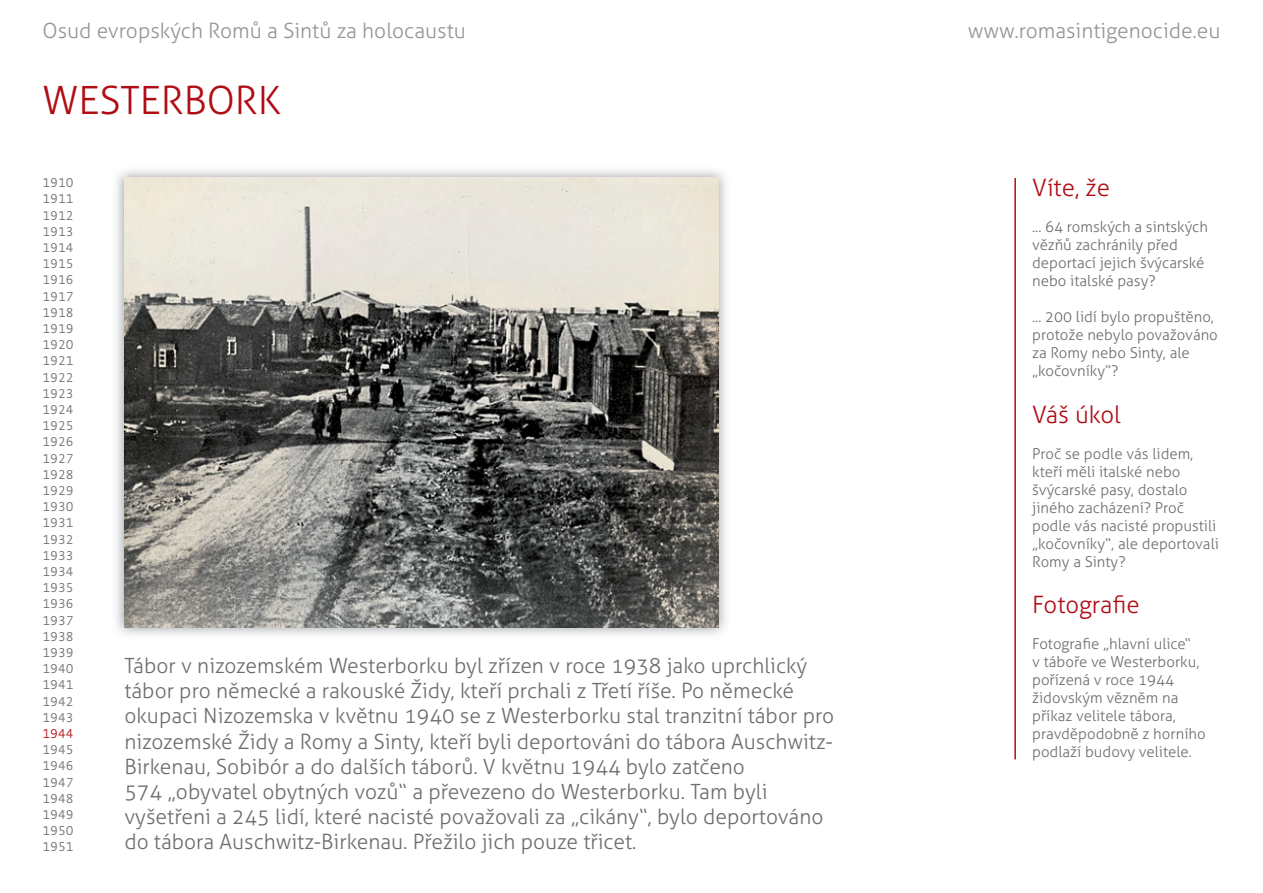
<style>
.page{position:relative;width:1263px;height:893px;background:#fff}
.page>*{position:absolute;margin:0;border:0;box-sizing:border-box;transform-origin:0 0}
.t1{font:300 39px "Aller";color:#b00d15}
.t2{font:300 24px "Aller";color:#b00d15}
.t3{font:300 21px/25.2px "Aller";color:#6c6d70}
.t4{font:300 21px "Aller";color:#939598}
.t5{font:300 15px/18px "Aller";color:#6c6d70}
.t6{font:300 13.5px/16.2px "Strada TF";color:#6c6d70;text-align:justify}
.t7{font:300 13.5px "Strada TF";color:#b00d15}
</style>
<div class="page">
<img style="left:116px;top:170px;width:610px;height:465px">
<img style="left:124px;top:178px;width:594px;height:449px">
<hr style="left:1014px;top:178px;width:2px;height:581px;background:#b00d15">
<p class="t4" style="left:43px;top:18px;width:425px">Osud evropských Romů a Sintů za holocaustu</p>
<p class="t4" style="left:968px;top:18px;width:254px">www.romasintigenocide.eu</p>
<h1 class="t1" style="left:43px;top:76px;width:240px">WESTERBORK</h1>
<p class="t6" style="left:43px;top:175px;width:33px">1910<br>1911<br>1912<br>1913<br>1914<br>1915<br>1916<br>1917<br>1918<br>1919<br>1920<br>1921<br>1922<br>1923<br>1924<br>1925<br>1926<br>1927<br>1928<br>1929<br>1930<br>1931<br>1932<br>1933<br>1934<br>1935<br>1936<br>1937<br>1938<br>1939<br>1940<br>1941<br>1942<br>1943</p>
<p class="t7" style="left:43px;top:726px;width:33px">1944</p>
<p class="t6" style="left:43px;top:742px;width:33px">1945<br>1946<br>1947<br>1948<br>1949<br>1950<br>1951</p>
<p class="t3" style="left:124px;top:653px;width:711px">Tábor v nizozemském Westerborku byl zřízen v roce 1938 jako uprchlický tábor pro německé a rakouské Židy, kteří prchali z Třetí říše. Po německé okupaci Nizozemska v květnu 1940 se z Westerborku stal tranzitní tábor pro nizozemské Židy a Romy a Sinty, kteří byli deportováni do tábora Auschwitz-Birkenau, Sobibór a do dalších táborů. V květnu 1944 bylo zatčeno<br>574 „obyvatel obytných vozů“ a převezeno do Westerborku. Tam byli vyšetřeni a 245 lidí, které nacisté považovali za „cikány“, bylo deportováno do tábora Auschwitz-Birkenau. Přežilo jich pouze třicet.</p>
<p class="t2" style="left:1032px;top:173px;width:79px">Víte, že</p>
<p class="t5" style="left:1032px;top:217px;width:177px">... 64 romských a sintských vězňů zachránily před deportací jejich švýcarské nebo italské pasy?</p>
<p class="t5" style="left:1032px;top:307px;width:187px">... 200 lidí bylo propuštěno, protože nebylo považováno za Romy nebo Sinty, ale „kočovníky“?</p>
<p class="t2" style="left:1032px;top:400px;width:90px">Váš úkol</p>
<p class="t5" style="left:1032px;top:444px;width:188px">Proč se podle vás lidem, kteří měli italské nebo švýcarské pasy, dostalo jiného zacházení? Proč podle vás nacisté propustili „kočovníky“, ale deportovali<br>Romy a Sinty?</p>
<p class="t2" style="left:1032px;top:590px;width:109px">Fotografie</p>
<p class="t5" style="left:1032px;top:635px;width:175px">Fotografie „hlavní ulice“<br>v táboře ve Westerborku, pořízená v roce 1944 židovským vězněm na příkaz velitele tábora, pravděpodobně z horního podlaží budovy velitele.</p>
</div>
